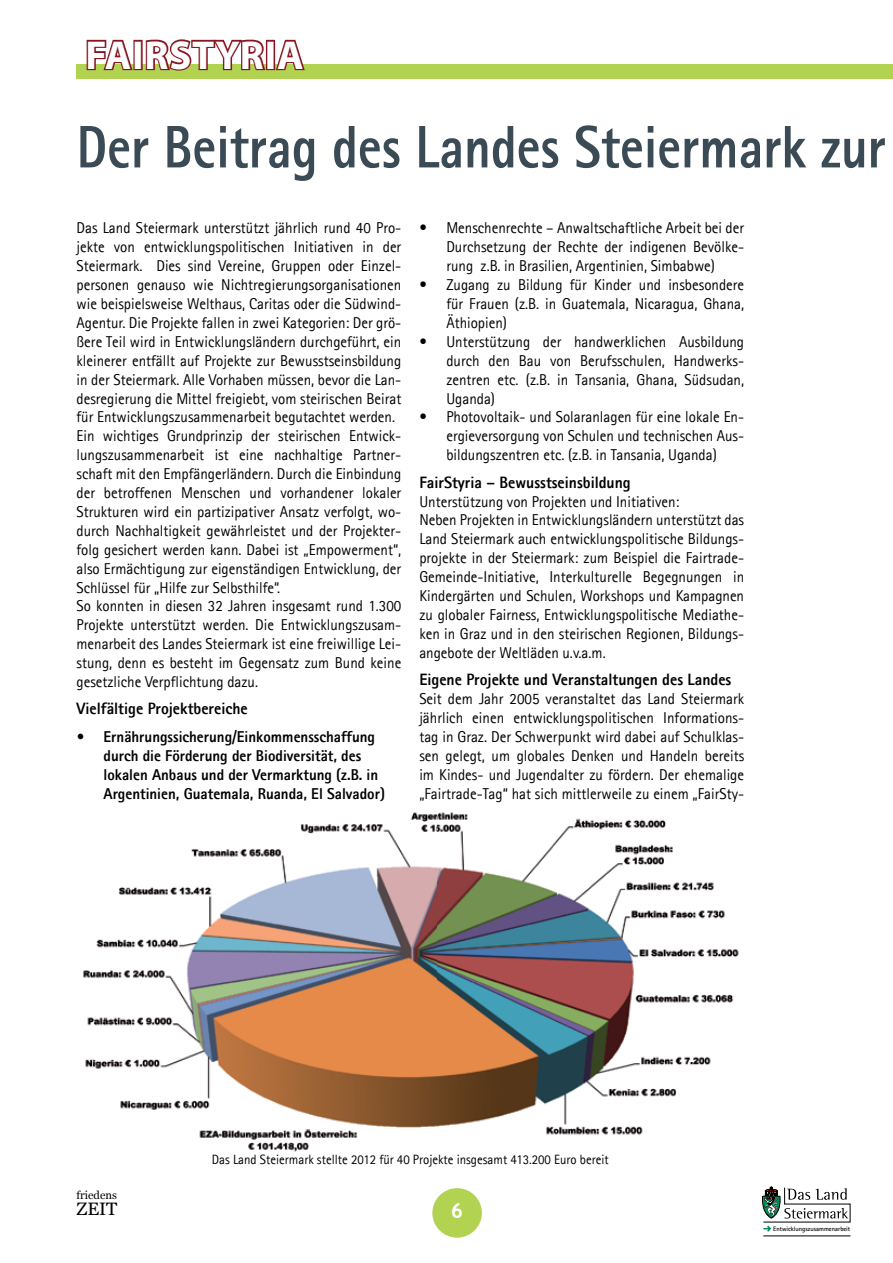
<style>
.page{position:relative;width:893px;height:1263px;background:#fff}
.page>*{position:absolute;margin:0;border:0;box-sizing:border-box;transform-origin:0 0}
.t1{font:800 60px "Agfa Rotis Sans Serif";color:#3b4b56;scale:.86 1}
.t2{font:700 40.5px "Myriad Pro";letter-spacing:.02em;color:#fff}
.t3{font:700 21px "Trebuchet MS";color:#fff}
.t4{font:18px "Georgia";color:#000}
.t5{font:800 16.5px "Agfa Rotis Sans Serif";color:#000;scale:.95 1}
.t6{font:15.75px/18.9px "Agfa Rotis Sans Serif";color:#000;text-align:justify;scale:.95 1}
.t7{font:800 15.75px/18.9px "Agfa Rotis Sans Serif";color:#000;scale:.95 1}
.t8{font:13.5px "Agfa Rotis Sans Serif";color:#000;scale:.95 1}
.t9{font:11.25px "Georgia";color:#000}
.t10{font:700 6.45px "Agfa Rotis Sans Serif";color:#000}
</style>
<div class="page">
<hr style="left:763px;top:1235px;width:87px;height:1px;background:#000">
<svg style="left:762px;top:1186px;width:89px;height:46px"></svg>
<div style="left:432px;top:1188px;width:50px;height:50px;background:#b1d351;border-radius:50%"></div>
<div style="left:77px;top:64px;width:816px;height:14px;background:#b1d351"></div>
<svg style="left:86px;top:39px;width:49px;height:32px"></svg>
<div style="left:133px;top:40px;width:10px;height:30px;border:3px solid #861620"></div>
<svg style="left:145px;top:39px;width:123px;height:32px"></svg>
<div style="left:266px;top:40px;width:9px;height:30px;border:3px solid #861620"></div>
<svg style="left:274px;top:39px;width:31px;height:32px"></svg>
<img style="left:83px;top:812px;width:656px;height:340px">
<h2 class="t2" style="left:85px;top:29px;width:220px">FAIRSTYRIA</h2>
<h1 class="t1" style="left:77px;top:109px;width:942px">Der Beitrag des Landes Steiermark zur</h1>
<p class="t6" style="left:77px;top:218px;width:343px;text-align:left">Das Land Steiermark unterstützt jährlich rund 40 Pro&shy;jekte von entwicklungspolitischen Initiativen in der Steiermark. Dies sind Vereine, Gruppen oder Einzel&shy;personen genauso wie Nichtregierungsorganisationen wie beispielsweise Welthaus, Caritas oder die Südwind-Agentur. Die Projekte fallen in zwei Kategorien: Der grö&shy;ßere Teil wird in Entwicklungsländern durchgeführt, ein kleinerer entfällt auf Projekte zur Bewusstseinsbildung in der Steiermark. Alle Vorhaben müssen, bevor die Lan&shy;desregierung die Mittel freigiebt, vom steirischen Beirat für Entwicklungszusammenarbeit begutachtet werden.<br>Ein wichtiges Grundprinzip der steirischen Entwick&shy;lungszusammenarbeit ist eine nachhaltige Partner&shy;schaft mit den Empfängerländern. Durch die Einbindung der betroffenen Menschen und vorhandener lokaler Strukturen wird ein partizipativer Ansatz verfolgt, wo&shy;durch Nachhaltigkeit gewährleistet und der Projekter&shy;folg gesichert werden kann. Dabei ist „Empowerment“, also Ermächtigung zur eigenständigen Entwicklung, der Schlüssel für „Hilfe zur Selbsthilfe“.<br>So konnten in diesen 32 Jahren insgesamt rund 1.300<br>Projekte unterstützt werden. Die Entwicklungszusam&shy;menarbeit des Landes Steiermark ist eine freiwillige Lei&shy;stung, denn es besteht im Gegensatz zum Bund keine gesetzliche Verpflichtung dazu.</p>
<p class="t5" style="left:77px;top:698px;width:182px">Vielfältige Projektbereiche</p>
<p class="t7" style="left:104px;top:727px;width:298px;text-indent:-27px">• Ernährungssicherung/Einkommensschaffung durch die Förderung der Biodiversität, des lokalen Anbaus und der Vermarktung (z.B. in Argentinien, Guatemala, Ruanda, El Salvador)</p>
<p class="t6" style="left:446px;top:218px;width:315px;text-indent:-27px">• Menschenrechte – Anwaltschaftliche Arbeit bei der Durchsetzung der Rechte der indigenen Bevölke&shy;rung z.B. in Brasilien, Argentinien, Simbabwe)</p>
<p class="t6" style="left:446px;top:275px;width:315px;text-indent:-27px">• Zugang zu Bildung für Kinder und insbesondere für Frauen (z.B. in Guatemala, Nicaragua, Ghana, Äthiopien)</p>
<p class="t6" style="left:446px;top:332px;width:315px;text-indent:-27px">• Unterstützung der handwerklichen Ausbildung durch den Bau von Berufsschulen, Handwerks&shy;zentren etc. (z.B. in Tansania, Ghana, Südsudan, Uganda)</p>
<p class="t6" style="left:446px;top:407px;width:315px;text-indent:-27px">• Photovoltaik- und Solaranlagen für eine lokale En&shy;ergieversorgung von Schulen und technischen Aus&shy;bildungszentren etc. (z.B. in Tansania, Uganda)</p>
<p class="t5" style="left:419px;top:471px;width:224px">FairStyria – Bewusstseinsbildung</p>
<p class="t6" style="left:419px;top:492px;width:343px;text-align:left">Unterstützung von Projekten und Initiativen:<br>Neben Projekten in Entwicklungsländern unterstützt das Land Steiermark auch entwicklungspolitische Bildungs&shy;projekte in der Steiermark: zum Beispiel die Fairtrade-Gemeinde-Initiative, Interkulturelle Begegnungen in Kindergärten und Schulen, Workshops und Kampagnen zu globaler Fairness, Entwicklungspolitische Mediathe&shy;ken in Graz und in den steirischen Regionen, Bildungs&shy;angebote der Weltläden u.v.a.m.</p>
<p class="t5" style="left:419px;top:669px;width:330px">Eigene Projekte und Veranstaltungen des Landes</p>
<p class="t6" style="left:419px;top:689px;width:343px">Seit dem Jahr 2005 veranstaltet das Land Steiermark jährlich einen entwicklungspolitischen Informations&shy;tag in Graz. Der Schwerpunkt wird dabei auf Schulklas&shy;sen gelegt, um globales Denken und Handeln bereits im Kindes- und Jugendalter zu fördern. Der ehemalige „Fairtrade-Tag“ hat sich mittlerweile zu einem „FairSty-</p>
<p class="t9" style="left:77px;top:1188px;width:42px">friedens</p>
<p class="t4" style="left:77px;top:1199px;width:42px">ZEIT</p>
<p class="t8" style="left:212px;top:1152px;width:419px">Das Land Steiermark stellte 2012 für 40 Projekte insgesamt 413.200 Euro bereit</p>
<h3 class="t3" style="left:451px;top:1197px;width:14px">6</h3>
<p class="t10" style="left:773px;top:1224px;width:79px">Entwicklungszusammenarbeit</p>
</div>
